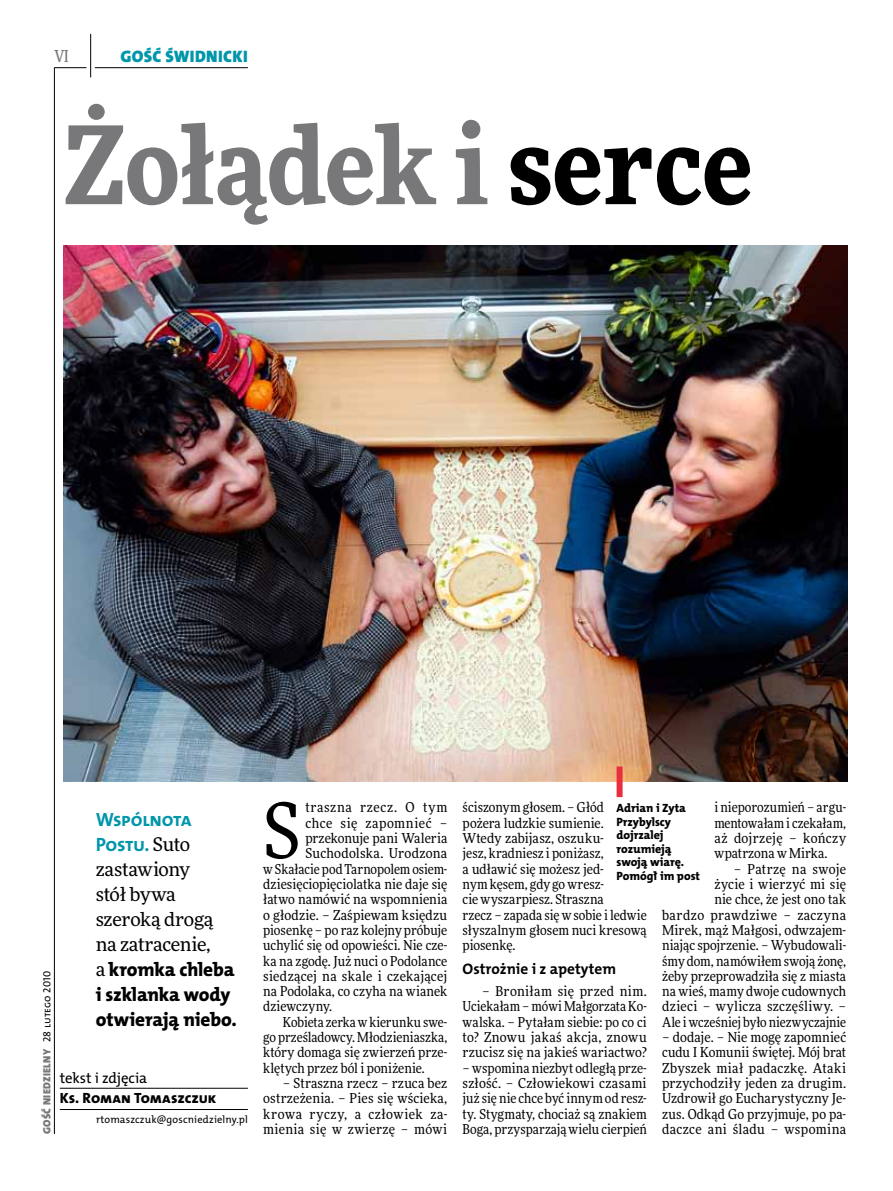
<style>
.page{position:relative;width:893px;height:1191px;background:#fff}
.page>*{position:absolute;margin:0;border:0;box-sizing:border-box;transform-origin:0 0}
.t1{font:900 108px "Freeday Narrow";color:#787779}
.t2{font:76.95px "Freeday Narrow News";color:#000}
.t3{font:19.35px/24.9px "The Mix HP8 Ex Bld";letter-spacing:-.01em;color:#000}
.t4{font:19.35px/24.9px "The Mix HP7 Bld";letter-spacing:-.02em;color:#0096aa}
.t5{font:18.9px/24.9px "Freeday News";letter-spacing:-.015em;color:#000}
.t6{font:16.65px "The Mix HP9 Blk";letter-spacing:.02em;color:#0096aa}
.t7{font:500 16.5px "Freeday Narrow";color:#787779;scale:.9 1}
.t8{font:15.3px "The Mix HP7 Bld";color:#000}
.t9{font:14.85px "The Mix HP8 Ex Bld";color:#000}
.t10{font:14.85px "The Mix HP5 Plain";letter-spacing:-.01em;color:#000}
.t11{font:13.65px/15.3px "Freeday Narrow News";letter-spacing:.005em;color:#000;text-align:justify}
.t12{font:13.65px "Freeday Narrow News";letter-spacing:.05em;color:#000}
.t13{font:13.65px "Freeday Narrow News";letter-spacing:.04em;color:#000}
.t14{font:12px/13.5px "The Mix HP8 Ex Bld";letter-spacing:-.005em;color:#000}
.t15{font:10.5px "The Mix HP5 Plain";letter-spacing:.01em;color:#000}
.t16{font:10.5px "The Mix HP9 Blk";letter-spacing:.025em;color:#787779}
.s1{color:#000}
.s2{font-family:"The Mix HP5 Plain";color:#000}
.s3{font-family:"Freeday News";font-size:18.9px;color:#000}
.s4{font-family:"Freeday News";font-size:18.9px}
</style>
<div class="page">
<hr style="left:54px;top:67px;width:1px;height:1067px;background:#000">
<hr style="left:90px;top:34px;width:1px;height:43px;background:#000">
<hr style="left:54px;top:67px;width:32px;height:1px;background:#000">
<hr style="left:95px;top:67px;width:153px;height:1px;background:#000">
<img style="left:64px;top:246px;width:783px;height:536px">
<hr style="left:60px;top:1088px;width:188px;height:1px;background:#000">
<hr style="left:60px;top:1109px;width:188px;height:1px;background:#000">
<div style="left:617px;top:766px;width:6px;height:31px;background:#e92f3f"></div>
<p class="t7" style="left:54px;top:46px;width:17px">VI</p>
<p class="t6" style="left:120px;top:46px;width:129px">GOŚĆ ŚWIDNICKI</p>
<h1 class="t1" style="left:64px;top:95px;width:690px">Żołądek i <span class="s1">serce</span></h1>
<p class="t16" style="left:40px;top:1134px;width:164px;rotate:-90deg">GOŚĆ NIEDZIELNY <span class="s2">28 lutego 2010</span></p>
<h3 class="t4" style="left:96px;top:807px;width:97px">Wspólnota<br>Postu. <span class="s3">Suto</span></h3>
<h3 class="t5" style="left:96px;top:856px;width:119px">zastawiony stół bywa szeroką drogą na zatracenie,</h3>
<h3 class="t3" style="left:96px;top:957px;width:143px"><span class="s4">a</span> kromka chleba i szklanka wody otwierają niebo.</h3>
<p class="t10" style="left:60px;top:1068px;width:89px">tekst i zdjęcia</p>
<p class="t9" style="left:60px;top:1088px;width:158px">Ks. Roman Tomaszczuk</p>
<p class="t15" style="left:96px;top:1112px;width:153px">rtomaszczuk@goscniedzielny.pl</p>
<h2 class="t2" style="left:263px;top:783px;width:39px">S</h2>
<p class="t12" style="left:305px;top:799px;width:143px">traszna rzecz. O tym</p>
<p class="t13" style="left:305px;top:814px;width:143px">chce się zapomnieć –</p>
<p class="t11" style="left:305px;top:830px;width:143px">przekonuje pani Waleria</p>
<p class="t11" style="left:305px;top:845px;width:143px">Suchodolska. Urodzona</p>
<p class="t11" style="left:263px;top:861px;width:186px">w Skałacie pod Tarnopolem osiem-</p>
<p class="t11" style="left:263px;top:876px;width:186px">dziesięciopięciolatka nie daje się</p>
<p class="t11" style="left:263px;top:891px;width:186px">łatwo namówić na wspomnienia</p>
<p class="t11" style="left:263px;top:907px;width:186px">o głodzie. – Zaśpiewam księdzu</p>
<p class="t11" style="left:263px;top:922px;width:186px">piosenkę – po raz kolejny próbuje</p>
<p class="t11" style="left:263px;top:937px;width:186px">uchylić się od opowieści. Nie cze-</p>
<p class="t11" style="left:263px;top:953px;width:186px">ka na zgodę. Już nuci o Podolance</p>
<p class="t11" style="left:263px;top:968px;width:186px">siedzącej na skale i czekającej</p>
<p class="t11" style="left:263px;top:983px;width:186px">na Podolaka, co czyha na wianek</p>
<p class="t11" style="left:263px;top:998px;width:70px">dziewczyny.</p>
<p class="t11" style="left:283px;top:1014px;width:166px">Kobieta zerka w kierunku swe-</p>
<p class="t11" style="left:263px;top:1029px;width:186px">go prześladowcy. Młodzieniaszka,</p>
<p class="t11" style="left:263px;top:1044px;width:186px">który domaga się zwierzeń prze-</p>
<p class="t11" style="left:263px;top:1060px;width:163px">klętych przez ból i poniżenie.</p>
<p class="t11" style="left:263px;top:1075px;width:186px;text-indent:20px">– Straszna rzecz – rzuca bez ostrzeżenia. – Pies się wścieka, krowa ryczy, a człowiek za&shy;mienia się w zwierzę – mówi</p>
<p class="t11" style="left:463px;top:799px;width:186px;text-align:left">ściszonym głosem. – Głód<br>pożera ludzkie sumienie.<br>Wtedy zabijasz, oszuku-<br>jesz, kradniesz i poniżasz,<br>a udławić się możesz jed-<br>nym kęsem, gdy go wresz-<br>cie wyszarpiesz. Straszna<br>rzecz – zapada się w sobie i ledwie słyszalnym głosem nuci kresową piosenkę.</p>
<p class="t8" style="left:463px;top:959px;width:155px">Ostrożnie i z apetytem</p>
<p class="t11" style="left:463px;top:983px;width:186px;text-indent:20px">– Broniłam się przed nim.<br>Uciekałam – mówi Małgorzata Ko&shy;walska. – Pytałam siebie: po co ci to? Znowu jakaś akcja, znowu rzucisz się na jakieś wariactwo?</p>
<p class="t11" style="left:463px;top:1060px;width:186px">– wspomina niezbyt odległą prze&shy;szłość. – Człowiekowi czasami już się nie chce być innym od resz&shy;ty. Stygmaty, chociaż są znakiem Boga, przysparzają wielu cierpień</p>
<p class="t11" style="left:714px;top:799px;width:133px">i nieporozumień – argu&shy;mentowałam i czekałam, aż dojrzeję – kończy wpatrzona w Mirka.</p>
<p class="t11" style="left:662px;top:861px;width:186px;text-align:right">– Patrzę na swoje<br>życie i wierzyć mi się<br>nie chce, że jest ono tak<br>bardzo prawdziwe – zaczyna<br>Mirek, mąż Małgosi, odwzajem&shy;niając spojrzenie. – Wybudowali&shy;śmy dom, namówiłem swoją żonę, żeby przeprowadziła się z miasta na wieś, mamy dwoje cudownych dzieci – wylicza szczęśliwy. –<br>Ale i wcześniej było niezwyczajnie</p>
<p class="t11" style="left:662px;top:1029px;width:186px">– dodaje. – Nie mogę zapomnieć cudu I Komunii świętej. Mój brat Zbyszek miał padaczkę. Ataki przychodziły jeden za drugim.<br>Uzdrowił go Eucharystyczny Je&shy;zus. Odkąd Go przyjmuje, po pa&shy;daczce ani śladu – wspomina</p>
<p class="t14" style="left:617px;top:801px;width:85px">Adrian i Zyta<br>Przybylscy dojrzalej rozumieją swoją wiarę.<br>Pomógł im post</p>
</div>
